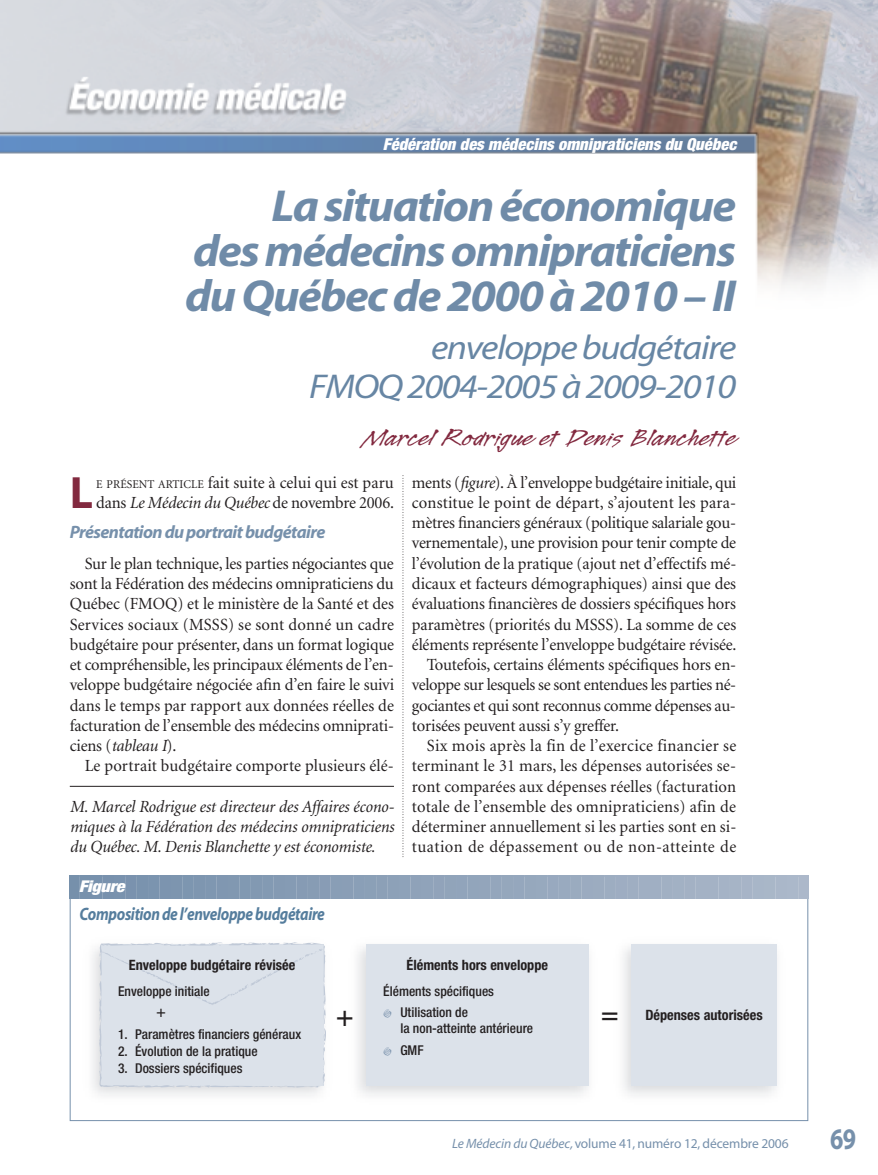
<style>
.page{position:relative;width:878px;height:1175px;background:#fff}
.page>*{position:absolute;margin:0;border:0;box-sizing:border-box;transform-origin:0 0}
.t1{font:700 45.45px "Myriad";color:#82293f}
.t2{font:italic 700 45px/45px "Myriad";letter-spacing:-.035em;color:#6f8ba8;text-align:justify;scale:1.05 1}
.t3{font:italic 34.5px/39px "Myriad";letter-spacing:-.035em;color:#6786a4;text-align:right;scale:1.1 1}
.t4{font:700 30px "Myriad";color:#7690ab;scale:.8 1}
.t5{font:27px "Legault Std";color:#82293f;scale:1.2 1}
.t6{font:italic 700 18px "Myriad";letter-spacing:-.025em;color:#557d9d;scale:.85 1}
.t7{font:italic 700 18px "Myriad";letter-spacing:-.035em;color:#7690ab}
.t8{font:17.1px/20.2px "Minion";letter-spacing:-.005em;color:#231f20}
.t9{font:italic 17.1px/20.2px "Minion";letter-spacing:-.01em;color:#231f20;text-align:justify}
.t10{font:17.1px "Minion";letter-spacing:-.025em;color:#231f20}
.t11{font:17.1px "Minion";letter-spacing:.02em;color:#231f20}
.t12{font:17.1px "Minion";letter-spacing:.025em;color:#231f20}
.t13{font:italic 900 condensed 16.5px "Helvetica Neue";color:#fff}
.t14{font:italic 900 condensed 16.2px "Helvetica Neue";letter-spacing:-.015em;color:#fff;scale:1.11 1}
.t15{font:700 condensed 14.25px "Helvetica Neue";color:#231f20}
.t16{font:500 condensed 13.5px/21.3px "Helvetica Neue";color:#231f20}
.t17{font:13.5px "Myriad";letter-spacing:-.01em;color:#7690ab}
.s1{font-size:11.85px}
.s2{font-style:italic}
</style>
<div class="page">
<img style="left:0;top:0;width:878px;height:288px">
<svg style="left:402px;top:478px;width:1px;height:379px"></svg>
<svg style="left:72px;top:877px;width:734px;height:22px;background:#91a4ba"></svg>
<div style="left:70px;top:875px;width:738px;height:245px;border:1px solid #7690ab"></div>
<hr style="left:73px;top:875px;width:2px;height:23px;background:#7690ab">
<hr style="left:84px;top:875px;width:2px;height:23px;background:#7791ac">
<hr style="left:96px;top:875px;width:2px;height:23px;background:#7791ad">
<hr style="left:107px;top:875px;width:2px;height:23px;background:#7891ad">
<hr style="left:118px;top:875px;width:3px;height:23px;background:#7992ae">
<hr style="left:130px;top:875px;width:2px;height:23px;background:#7a92ae">
<hr style="left:141px;top:875px;width:2px;height:23px;background:#7a93ae">
<hr style="left:153px;top:875px;width:2px;height:23px;background:#7b94af">
<hr style="left:164px;top:875px;width:2px;height:23px;background:#7c94af">
<hr style="left:175px;top:875px;width:3px;height:23px;background:#7d95af">
<hr style="left:187px;top:875px;width:2px;height:23px;background:#7d96b0">
<hr style="left:198px;top:875px;width:2px;height:23px;background:#7e96b0">
<hr style="left:210px;top:875px;width:2px;height:23px;background:#7f97b1">
<hr style="left:221px;top:875px;width:2px;height:23px;background:#8097b1">
<hr style="left:232px;top:875px;width:3px;height:23px;background:#8198b1">
<hr style="left:244px;top:875px;width:2px;height:23px;background:#8199b2">
<hr style="left:255px;top:875px;width:2px;height:23px;background:#8299b2">
<hr style="left:267px;top:875px;width:2px;height:23px;background:#839ab3">
<hr style="left:278px;top:875px;width:2px;height:23px;background:#849ab3">
<hr style="left:289px;top:875px;width:3px;height:23px;background:#859bb4">
<hr style="left:301px;top:875px;width:2px;height:23px;background:#869bb4">
<hr style="left:312px;top:875px;width:2px;height:23px;background:#879cb4">
<hr style="left:324px;top:875px;width:2px;height:23px;background:#889cb5">
<hr style="left:335px;top:875px;width:2px;height:23px;background:#899eb6">
<hr style="left:346px;top:875px;width:3px;height:23px;background:#8a9eb6">
<hr style="left:358px;top:875px;width:2px;height:23px;background:#8a9fb7">
<hr style="left:369px;top:875px;width:2px;height:23px;background:#8ba0b7">
<hr style="left:381px;top:875px;width:2px;height:23px;background:#8ca0b7">
<hr style="left:392px;top:875px;width:2px;height:23px;background:#8da1b8">
<hr style="left:403px;top:875px;width:3px;height:23px;background:#8ea2b9">
<hr style="left:415px;top:875px;width:2px;height:23px;background:#8fa2b9">
<hr style="left:426px;top:875px;width:2px;height:23px;background:#90a3ba">
<hr style="left:438px;top:875px;width:2px;height:23px;background:#91a3ba">
<hr style="left:449px;top:875px;width:2px;height:23px;background:#91a4ba">
<hr style="left:460px;top:875px;width:3px;height:23px;background:#91a4bb">
<hr style="left:472px;top:875px;width:2px;height:23px;background:#92a5bb">
<hr style="left:483px;top:875px;width:2px;height:23px;background:#93a5bb">
<hr style="left:495px;top:875px;width:2px;height:23px;background:#94a6bc">
<hr style="left:506px;top:875px;width:2px;height:23px;background:#95a7bc">
<hr style="left:517px;top:875px;width:3px;height:23px;background:#95a7bd">
<hr style="left:529px;top:875px;width:2px;height:23px;background:#96a8bd">
<hr style="left:540px;top:875px;width:2px;height:23px;background:#97a9be">
<hr style="left:552px;top:875px;width:2px;height:23px;background:#98a9bf">
<hr style="left:563px;top:875px;width:2px;height:23px;background:#99aabf">
<hr style="left:574px;top:875px;width:3px;height:23px;background:#9aabbf">
<hr style="left:586px;top:875px;width:2px;height:23px;background:#9babc0">
<hr style="left:597px;top:875px;width:2px;height:23px;background:#9cacc0">
<hr style="left:609px;top:875px;width:2px;height:23px;background:#9dadc1">
<hr style="left:620px;top:875px;width:2px;height:23px;background:#9eadc2">
<hr style="left:631px;top:875px;width:3px;height:23px;background:#9faec2">
<hr style="left:643px;top:875px;width:2px;height:23px;background:#a0afc3">
<hr style="left:654px;top:875px;width:2px;height:23px;background:#a0afc3">
<hr style="left:666px;top:875px;width:2px;height:23px;background:#a1b0c3">
<hr style="left:677px;top:875px;width:2px;height:23px;background:#a2b1c4">
<hr style="left:688px;top:875px;width:3px;height:23px;background:#a3b1c4">
<hr style="left:700px;top:875px;width:2px;height:23px;background:#a4b2c5">
<hr style="left:711px;top:875px;width:2px;height:23px;background:#a4b2c5">
<hr style="left:723px;top:875px;width:2px;height:23px;background:#a5b3c6">
<hr style="left:734px;top:875px;width:2px;height:23px;background:#a6b4c6">
<hr style="left:745px;top:875px;width:3px;height:23px;background:#a7b4c7">
<hr style="left:757px;top:875px;width:2px;height:23px;background:#a8b6c8">
<hr style="left:768px;top:875px;width:2px;height:23px;background:#a9b7c8">
<hr style="left:780px;top:875px;width:2px;height:23px;background:#aab7c9">
<hr style="left:791px;top:875px;width:2px;height:23px;background:#abb8ca">
<hr style="left:802px;top:875px;width:3px;height:23px;background:#acb8ca">
<div style="left:366px;top:944px;width:222px;height:141px;background:#dce2ea"></div>
<div style="left:631px;top:944px;width:145px;height:141px;background:#dce2ea"></div>
<hr style="left:70px;top:786px;width:324px;height:1px;background:#231f20">
<div style="left:99px;top:942px;width:227px;height:146px;background:#dce2ea"></div>
<p class="t13" style="left:383px;top:138px;width:355px">Fédération des médecins omnipraticiens du Québec</p>
<h2 class="t2" style="left:185px;top:188px;width:526px;text-indent:86px">La situation économique des médecins omnipraticiens duQuébec de 2000 à 2010 – II</h2>
<h3 class="t3" style="left:309px;top:331px;width:390px">enveloppe budgétaire<br>FMOQ 2004-2005 à 2009-2010</h3>
<h3 class="t5" style="left:366px;top:419px;width:310px">Marcel Rodrigue et Denis Blanchette</h3>
<h1 class="t1" style="left:70px;top:475px;width:25px">L</h1>
<p class="t8" style="left:96px;top:473px;width:299px"><span class="s1">E PRÉSENT ARTICLE</span> fait suite à celui qui est paru dans <span class="s2">Le Médecin du Québec</span> de novembre 2006.</p>
<p class="t7" style="left:70px;top:525px;width:257px">Présentation du portrait budgétaire</p>
<p class="t8" style="left:70px;top:554px;width:326px;text-align:justify;text-indent:15px">Sur le plan technique, les parties négociantes que sont la Fédération des médecins omnipraticiens du Québec (FMOQ) et le ministère de la Santé et des Services sociaux (MSSS) se sont donné un cadre budgétaire pour présenter, dans un format logique et compréhensible, les principaux éléments de l’en&shy;veloppe budgétaire négociée afin d’en faire le suivi dans le temps par rapport aux données réelles de facturation de l’ensemble des médecins omniprati&shy;ciens (<span class="s2">tableau I</span>).</p>
<p class="t8" style="left:85px;top:757px;width:311px">Le portrait budgétaire comporte plusieurs élé-</p>
<p class="t9" style="left:70px;top:797px;width:326px">M. Marcel Rodrigue est directeur des Affaires écono&shy;miques à la Fédération des médecins omnipraticiens du Québec. M. Denis Blanchette y est économiste.</p>
<p class="t14" style="left:79px;top:880px;width:43px">Figure</p>
<p class="t6" style="left:80px;top:907px;width:290px">Composition de l’enveloppe budgétaire</p>
<p class="t8" style="left:412px;top:473px;width:326px">ments (<span class="s2">figure</span>). À l’enveloppe budgétaire initiale, qui</p>
<p class="t8" style="left:412px;top:494px;width:326px">constitue le point de départ, s’ajoutent les para-</p>
<p class="t8" style="left:412px;top:514px;width:326px">mètres financiers généraux (politique salariale gou-</p>
<p class="t8" style="left:412px;top:534px;width:325px">vernementale), une provision pour tenir compte de</p>
<p class="t8" style="left:412px;top:554px;width:326px">l’évolution de la pratique (ajout net d’effectifs mé-</p>
<p class="t8" style="left:412px;top:575px;width:325px">dicaux et facteurs démographiques) ainsi que des</p>
<p class="t8" style="left:412px;top:595px;width:325px">évaluations financières de dossiers spécifiques hors</p>
<p class="t8" style="left:412px;top:615px;width:326px">paramètres (priorités du MSSS). La somme de ces</p>
<p class="t8" style="left:412px;top:635px;width:326px">éléments représente l’enveloppe budgétaire révisée.</p>
<p class="t8" style="left:427px;top:656px;width:311px">Toutefois, certains éléments spécifiques hors en-</p>
<p class="t10" style="left:412px;top:678px;width:326px">veloppe sur lesquels se sont entendues les parties né-</p>
<p class="t8" style="left:412px;top:696px;width:325px">gociantes et qui sont reconnus comme dépenses au-</p>
<p class="t8" style="left:412px;top:716px;width:208px">torisées peuvent aussi s’y greffer.</p>
<p class="t11" style="left:427px;top:739px;width:311px">Six mois après la fin de l’exercice financier se</p>
<p class="t8" style="left:412px;top:757px;width:325px">terminant le 31 mars, les dépenses autorisées se-</p>
<p class="t8" style="left:412px;top:777px;width:326px">ront comparées aux dépenses réelles (facturation</p>
<p class="t8" style="left:412px;top:797px;width:325px">totale de l’ensemble des omnipraticiens) afin de</p>
<p class="t8" style="left:412px;top:818px;width:326px">déterminer annuellement si les parties sont en si-</p>
<p class="t12" style="left:412px;top:840px;width:326px">tuation de dépassement ou de non-atteinte de</p>
<p class="t15" style="left:129px;top:959px;width:168px">Enveloppe budgétaire révisée</p>
<p class="t15" style="left:406px;top:959px;width:143px">Éléments hors enveloppe</p>
<p class="t16" style="left:118px;top:981px;width:93px">Enveloppe initiale</p>
<p class="t16" style="left:118px;top:1024px;width:185px">1. Paramètres financiers généraux</p>
<p class="t16" style="left:118px;top:1041px;width:141px">2. Évolution de la pratique</p>
<p class="t16" style="left:118px;top:1058px;width:126px">3. Dossiers spécifiques</p>
<p class="t16" style="left:400px;top:981px;width:95px;text-indent:-17px">Éléments spécifiques<br>Utilisation de</p>
<p class="t16" style="left:400px;top:1018px;width:134px">la non-atteinte antérieure<br>GMF</p>
<p class="t15" style="left:645px;top:1010px;width:119px">Dépenses autorisées</p>
<p class="t17" style="left:452px;top:1138px;width:338px"><span class="s2">Le Médecin du Québec,</span>volume 41, numéro 12, décembre 2006</p>
<h3 class="t4" style="left:830px;top:1127px;width:34px">69</h3>
</div>
